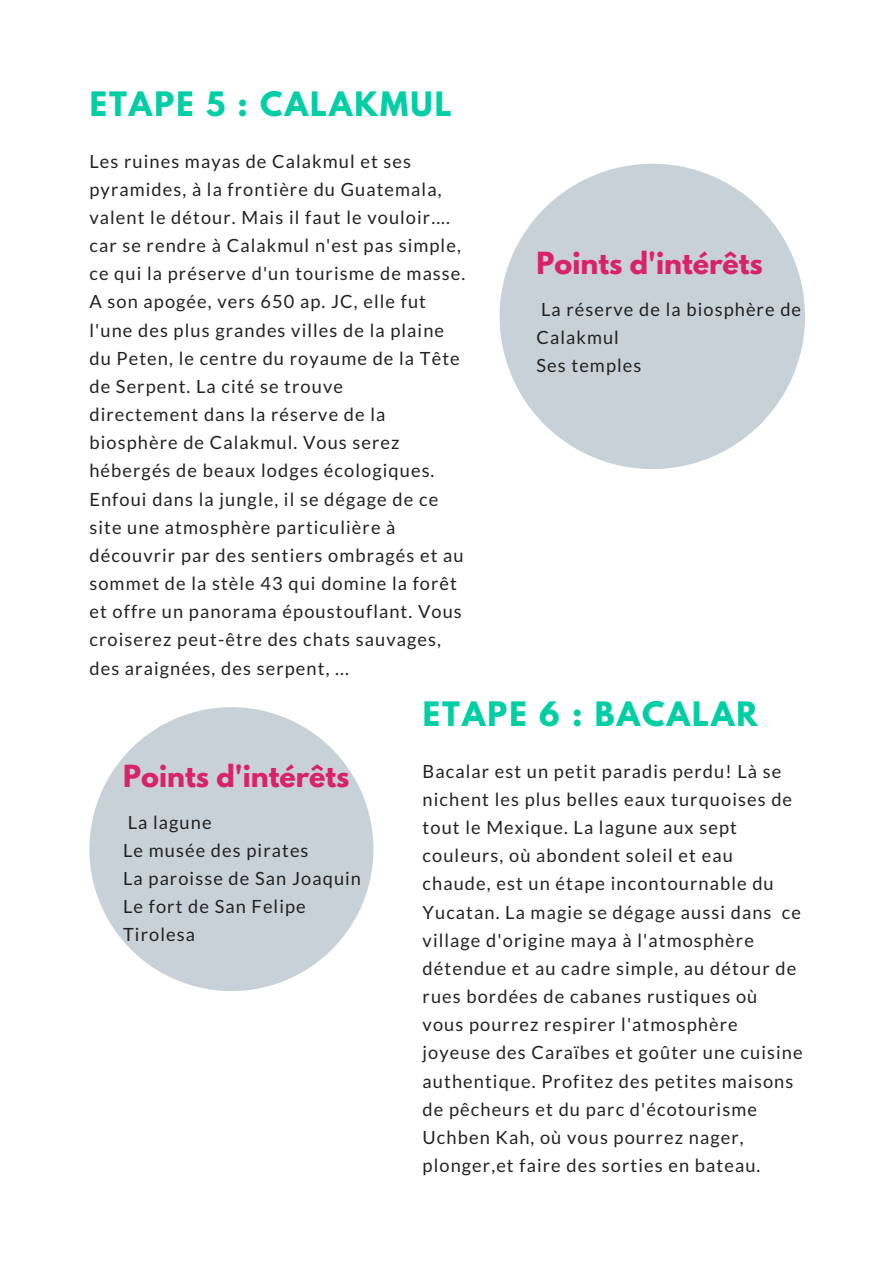
<style>
.page{position:relative;width:894px;height:1264px;background:#fff}
.page>*{position:absolute;margin:0;border:0;box-sizing:border-box;transform-origin:0 0}
.t1{font:700 29.85px "League Spartan";letter-spacing:.07em;color:#00cea4}
.t2{font:700 27px "League Spartan";color:#d82269}
.t3{font:18.15px/28.2px "Lato";letter-spacing:.06em;color:#222}
</style>
<div class="page">
<svg style="left:499px;top:164px;width:305px;height:305px;fill:#c8d0d8"></svg>
<svg style="left:89px;top:707px;width:284px;height:284px;fill:#c8d0d8"></svg>
<h1 class="t1" style="left:90px;top:89px;width:363px">ETAPE 5 : CALAKMUL</h1>
<p class="t3" style="left:89px;top:146px;width:377px">Les ruines mayas de Calakmul et ses pyramides, à la frontière du Guatemala, valent le détour. Mais il faut le vouloir.... car se rendre à Calakmul n'est pas simple, ce qui la préserve d'un tourisme de masse.<br>A son apogée, vers 650 ap. JC, elle fut l'une des plus grandes villes de la plaine du Peten, le centre du royaume de la Tête de Serpent. La cité se trouve<br>directement dans la réserve de la biosphère de Calakmul. Vous serez hébergés de beaux lodges écologiques.<br>Enfoui dans la jungle, il se dégage de ce site une atmosphère particulière à découvrir par des sentiers ombragés et au sommet de la stèle 43 qui domine la forêt et offre un panorama époustouflant. Vous croiserez peut-être des chats sauvages, des araignées, des serpent, ...</p>
<h2 class="t2" style="left:536px;top:250px;width:228px">Points d'intérêts</h2>
<p class="t3" style="left:536px;top:294px;width:266px">La réserve de la biosphère de<br>Calakmul<br>Ses temples</p>
<h2 class="t2" style="left:123px;top:763px;width:228px">Points d'intérêts</h2>
<p class="t3" style="left:123px;top:807px;width:239px">La lagune<br>Le musée des pirates<br>La paroisse de San Joaquin<br>Le fort de San Felipe<br>Tirolesa</p>
<h1 class="t1" style="left:423px;top:699px;width:336px">ETAPE 6 : BACALAR</h1>
<p class="t3" style="left:422px;top:756px;width:381px">Bacalar est un petit paradis perdu! Là se nichent les plus belles eaux turquoises de tout le Mexique. La lagune aux sept couleurs, où abondent soleil et eau chaude, est un étape incontournable du Yucatan. La magie se dégage aussi dans ce village d'origine maya à l'atmosphère détendue et au cadre simple, au détour de rues bordées de cabanes rustiques où<br>vous pourrez respirer l'atmosphère joyeuse des Caraïbes et goûter une cuisine authentique. Profitez des petites maisons de pêcheurs et du parc d'écotourisme Uchben Kah, où vous pourrez nager, plonger,et faire des sorties en bateau.</p>
</div>
